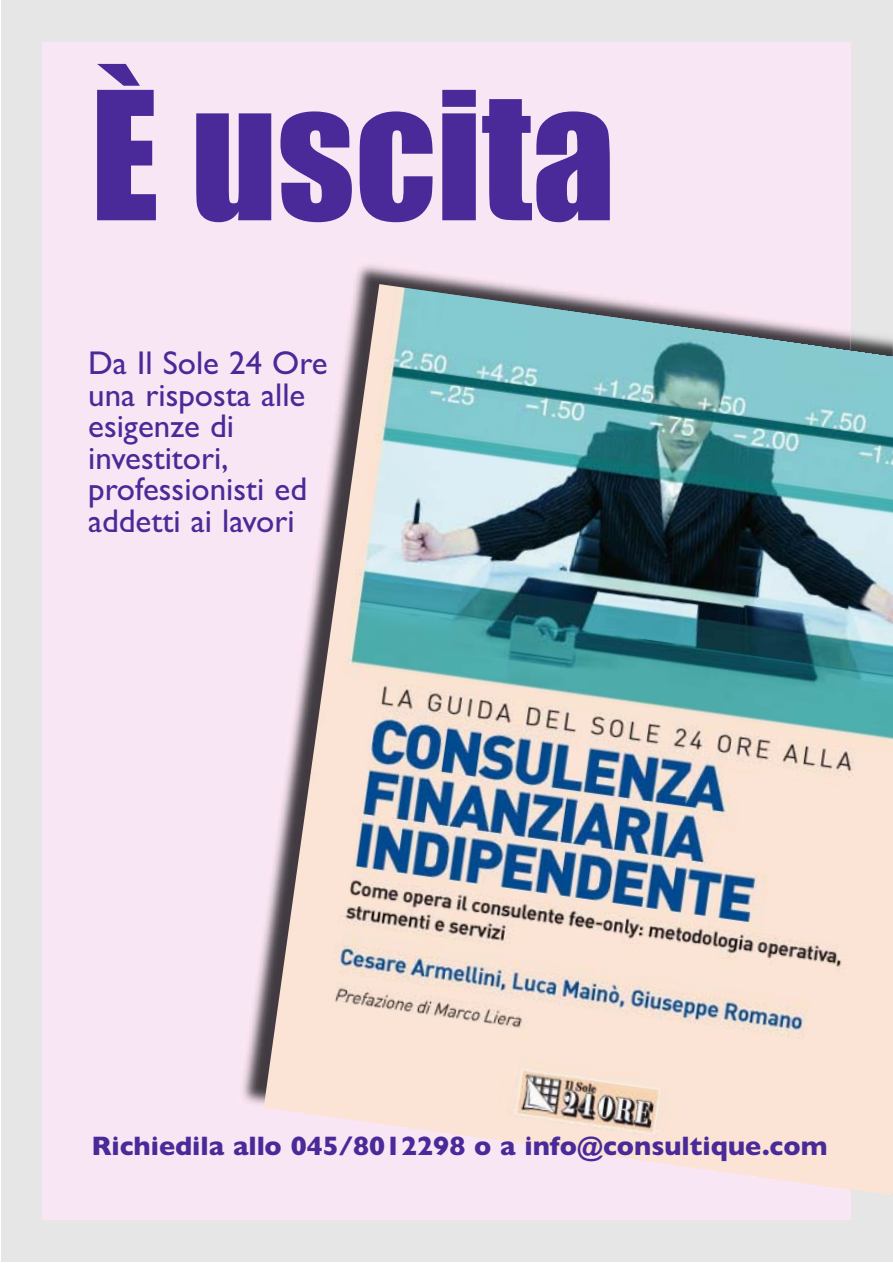
<style>
.page{position:relative;width:893px;height:1263px;background:#fff}
.page>*{position:absolute;margin:0;border:0;box-sizing:border-box;transform-origin:0 0}
.t1{font:165px "Impact";color:#4a2a98}
.t2{font:33px/31.5px "Gill Sans";color:#4a2a98}
.t3{font:700 27px "Gill Sans";color:#4a2a98}
</style>
<div class="page">
<div style="left:1px;top:0;width:891px;height:1262px;background:#e6e6e6"></div>
<div style="left:42px;top:42px;width:808px;height:1178px;background:#f9e6f4"></div>
<img style="left:243px;top:265px;width:262px;height:840px">
<img style="left:264px;top:284px;width:628px;height:915px">
<h1 class="t1" style="left:90px;top:102px;width:526px">È USCITA</h1>
<p class="t2" style="left:88px;top:351px;width:241px">Da Il Sole 24 Ore una risposta alle esigenze di investitori, professionisti ed addetti ai lavori</p>
<p class="t3" style="left:91px;top:1136px;width:737px">Richiedila allo 045/8012298 o a info@consultique.com</p>
</div>
